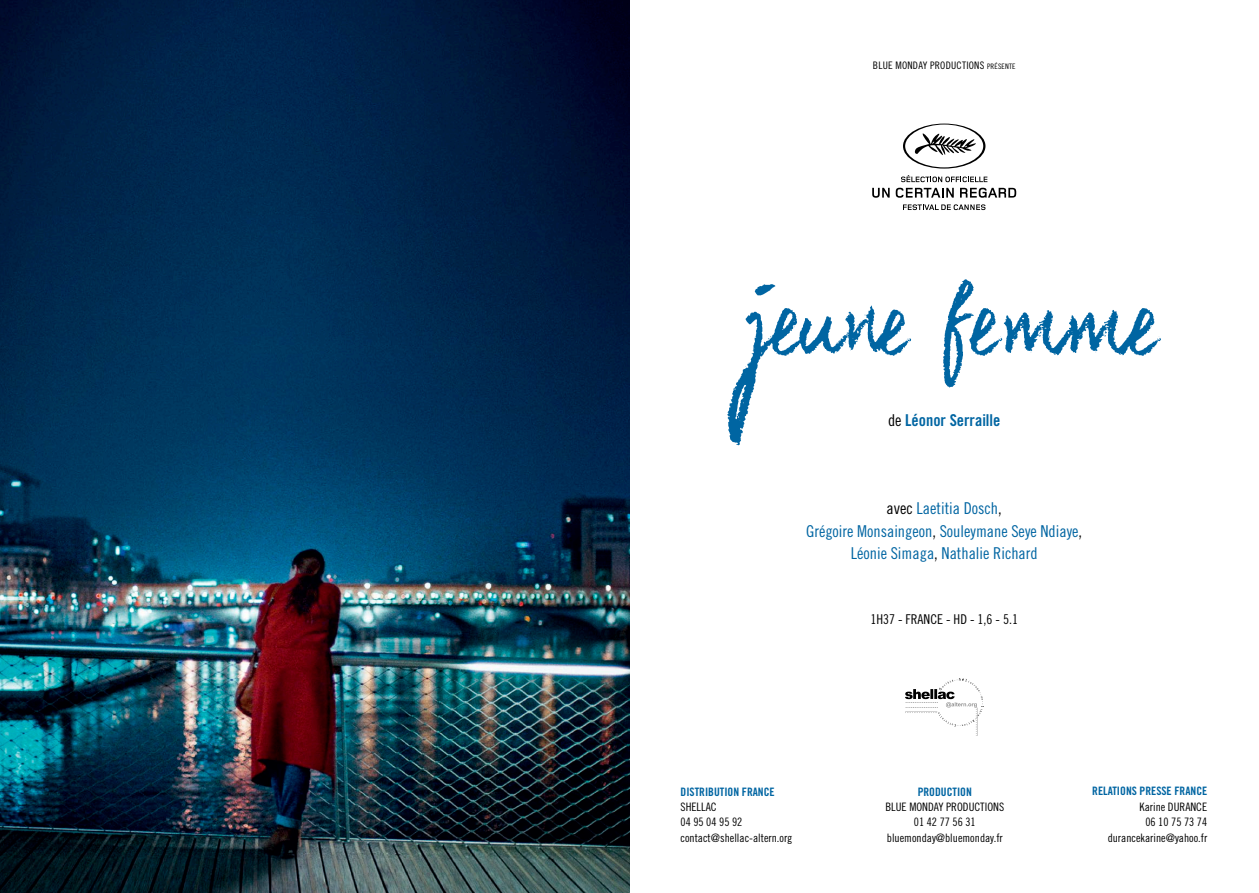
<style>
.page{position:relative;width:1259px;height:893px;background:#fff}
.page>*{position:absolute;margin:0;border:0;box-sizing:border-box;transform-origin:0 0}
.t1{font:16.35px/22.5px "Trade Gothic Cond Eighteen";color:#0065a2;text-align:center}
.t2{font:16.35px "Trade Gothic Bold Cond Twenty";color:#0065a2}
.t3{font:13.5px "Trade Gothic Cond Eighteen";color:#000}
.t4{font:11.55px/15.5px "Trade Gothic Cond Eighteen";color:#000}
.t5{font:11.55px "Trade Gothic Bold Cond Twenty";color:#0065a2}
.t6{font:10.35px "Trade Gothic Cond Eighteen";letter-spacing:.02em;color:#000}
.s1{font-size:7.5px}
.s2{font-family:"Trade Gothic Cond Eighteen";color:#000}
.s3{color:#000}
</style>
<div class="page">
<img style="left:0;top:0;width:629px;height:893px">
<img style="left:905px;top:678px;width:78px;height:58px">
<img style="left:727px;top:279px;width:434px;height:167px">
<svg style="left:872px;top:188px;width:17px;height:10px"></svg>
<svg style="left:895px;top:188px;width:58px;height:10px"></svg>
<svg style="left:960px;top:188px;width:56px;height:10px"></svg>
<svg style="left:903px;top:124px;width:82px;height:45px"></svg>
<svg style="left:901px;top:175px;width:86px;height:7px"></svg>
<svg style="left:903px;top:204px;width:82px;height:6px"></svg>
<p class="t6" style="left:873px;top:59px;width:144px">BLUE MONDAY PRODUCTIONS <span class="s1">PRÉSENTE</span></p>
<h1 class="t2" style="left:888px;top:410px;width:114px"><span class="s2">de</span> Léonor Serraille</h1>
<h1 class="t1" style="left:806px;top:497px;width:277px"><span class="s3">avec</span> Laetitia Dosch<span class="s3">,<br></span>Grégoire Monsaingeon<span class="s3">,</span> Souleymane Seye Ndiaye<span class="s3">,<br></span>Léonie Simaga<span class="s3">,</span> Nathalie Richard</h1>
<p class="t3" style="left:870px;top:611px;width:149px">1H37 - FRANCE - HD - 1,6 - 5.1</p>
<p class="t5" style="left:680px;top:784px;width:96px">DISTRIBUTION FRANCE</p>
<p class="t4" style="left:680px;top:799px;width:113px">SHELLAC<br>04 95 04 95 92 contact@shellac-altern.org</p>
<p class="t5" style="left:917px;top:784px;width:56px">PRODUCTION</p>
<p class="t4" style="left:885px;top:799px;width:120px;text-align:center">BLUE MONDAY PRODUCTIONS<br>01 42 77 56 31 bluemonday@bluemonday.fr</p>
<p class="t5" style="left:1092px;top:784px;width:117px">RELATIONS PRESSE FRANCE</p>
<p class="t4" style="left:1107px;top:799px;width:101px;text-align:right">Karine DURANCE<br>06 10 75 73 74 durancekarine@yahoo.fr</p>
</div>
